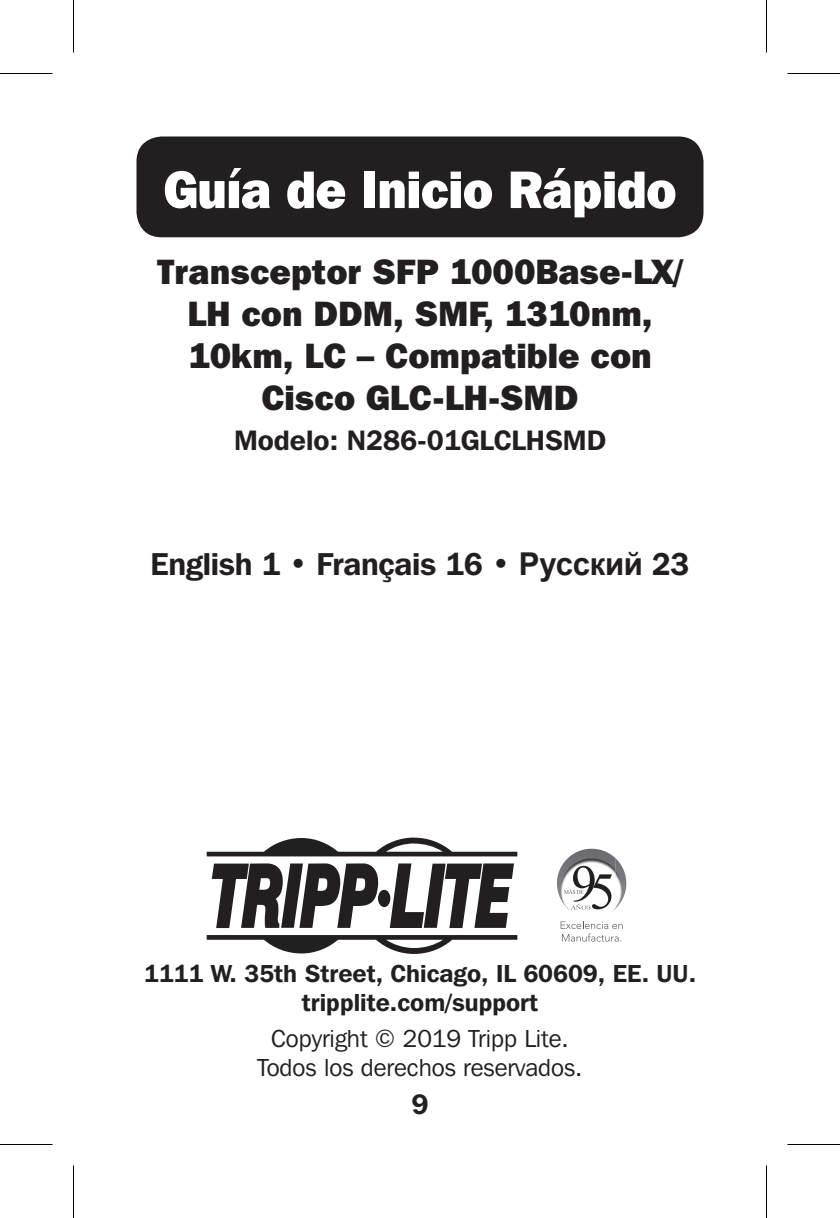
<style>
.page{position:relative;width:840px;height:1218px;background:#fff}
.page>*{position:absolute;margin:0;border:0;box-sizing:border-box;transform-origin:0 0}
.t1{font:800 52.5px "Franklin Gothic IT Cby BT";letter-spacing:-.01em;color:#fff;scale:.96 1}
.t2{font:800 35px/42px "Franklin Gothic IT Cby BT";color:#231f20;text-align:center}
.t3{font:600 31.5px "Franklin Gothic IT Cby BT";letter-spacing:-.01em;color:#231f20}
.t4{font:600 28px "Franklin Gothic IT Cby BT";color:#231f20}
.t5{font:600 24.5px/29.4px "Franklin Gothic IT Cby BT";color:#231f20;text-align:center}
.t6{font:24.5px/29.4px "Franklin Gothic IT Cby BT";color:#231f20;text-align:center}
.s1{font-family:"Arial";font-weight:700}
</style>
<div class="page">
<div style="left:137px;top:136px;width:567px;height:101px;background:#231f20;border-radius:25px"></div>
<div style="left:378px;top:890px;width:12px;height:17px;background:#231f20;border-radius:50%"></div>
<svg style="left:212px;top:863px;width:167px;height:65px"></svg>
<svg style="left:390px;top:863px;width:124px;height:65px"></svg>
<svg style="left:207px;top:838px;width:310px;height:18px"></svg>
<svg style="left:207px;top:935px;width:310px;height:19px"></svg>
<img style="left:561px;top:849px;width:29px;height:19px">
<img style="left:615px;top:864px;width:11px;height:45px">
<img style="left:568px;top:909px;width:33px;height:2px">
<svg style="left:561px;top:921px;width:62px;height:21px"></svg>
<svg style="left:564px;top:866px;width:48px;height:43px"></svg>
<hr style="left:0;top:73px;width:52px;height:1px;background:#000">
<hr style="left:788px;top:73px;width:52px;height:1px;background:#000">
<hr style="left:0;top:1144px;width:52px;height:1px;background:#000">
<hr style="left:788px;top:1144px;width:52px;height:1px;background:#000">
<hr style="left:73px;top:0;width:1px;height:52px;background:#000">
<hr style="left:73px;top:1166px;width:1px;height:52px;background:#000">
<hr style="left:766px;top:0;width:1px;height:52px;background:#000">
<hr style="left:766px;top:1166px;width:1px;height:52px;background:#000">
<p class="t1" style="left:163px;top:156px;width:536px">Guía de Inicio Rápido</p>
<p class="t2" style="left:157px;top:250px;width:527px">Transceptor SFP 1000Base-LX/<br>LH con DDM, SMF, 1310nm,<br>10km, LC – Compatible con<br>Cisco GLC-LH-SMD</p>
<p class="t4" style="left:234px;top:423px;width:373px">Modelo: N286-01GLCLHSMD</p>
<p class="t3" style="left:150px;top:544px;width:541px">English 1 • Français 16 • <span class="s1">Русский</span> 23</p>
<p class="t5" style="left:144px;top:958px;width:554px">1111 W. 35th Street, Chicago, IL 60609, EE. UU. tripplite.com/support</p>
<p class="t6" style="left:257px;top:1023px;width:327px">Copyright © 2019 Tripp Lite.<br>Todos los derechos reservados.</p>
<p class="t4" style="left:411px;top:1087px;width:19px">9</p>
</div>
